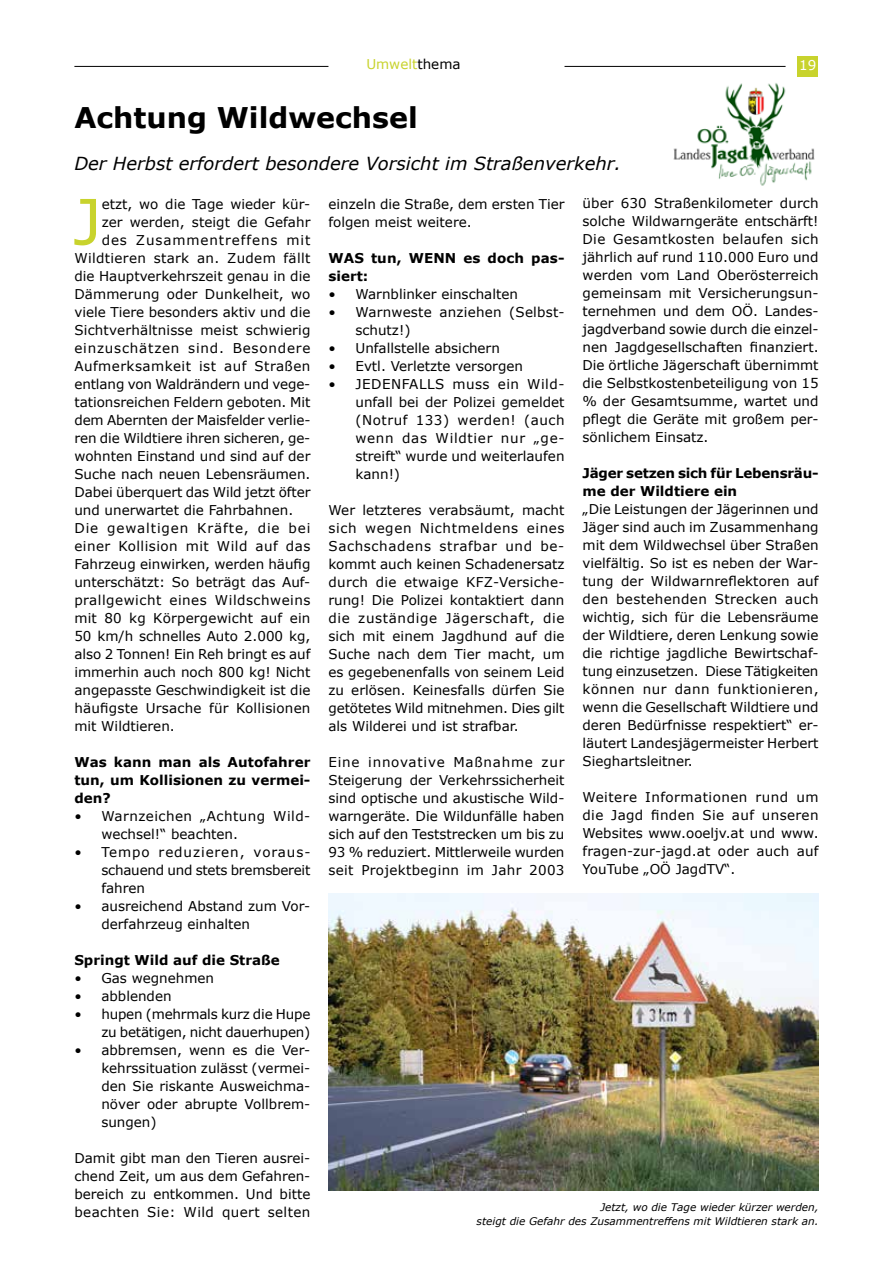
<style>
.page{position:relative;width:893px;height:1263px;background:#fff}
.page>*{position:absolute;margin:0;border:0;box-sizing:border-box;transform-origin:0 0}
.t1{font:63px "Verdana";color:#c8d32d}
.t2{font:700 28.5px "Verdana";color:#000}
.t3{font:italic 18px "Verdana";color:#000}
.t4{font:13.5px/18px "Verdana";color:#000;text-align:justify}
.t5{font:700 13.5px/18px "Verdana";color:#000}
.t6{font:13.5px/18px "Verdana";letter-spacing:.035em;color:#000}
.t7{font:13.5px "Verdana";letter-spacing:.065em;color:#000}
.t8{font:13.5px "Verdana";letter-spacing:.025em;color:#000}
.t9{font:13.5px "Verdana";letter-spacing:.06em;color:#000}
.t10{font:13.5px "Verdana";color:#c8d32d}
.t11{font:13.5px "Verdana";color:#fff}
.t12{font:italic 10.5px/13.5px "Verdana";color:#000;text-align:right}
.s1{color:#000}
</style>
<div class="page">
<hr style="left:74px;top:66px;width:254px;height:1px;background:#000">
<hr style="left:564px;top:66px;width:222px;height:1px;background:#000">
<div style="left:797px;top:56px;width:21px;height:21px;background:#c8d32d"></div>
<img style="left:328px;top:893px;width:491px;height:298px">
<img style="left:673px;top:83px;width:142px;height:103px">
<p class="t10" style="left:366px;top:55px;width:96px">Umwelt<span class="s1">thema</span></p>
<h2 class="t2" style="left:74px;top:98px;width:345px">Achtung Wildwechsel</h2>
<h3 class="t3" style="left:74px;top:151px;width:548px">Der Herbst erfordert besondere Vorsicht im Straßenverkehr.</h3>
<p class="t11" style="left:799px;top:56px;width:19px">19</p>
<h1 class="t1" style="left:73px;top:179px;width:30px">J</h1>
<p class="t4" style="left:102px;top:195px;width:210px">etzt, wo die Tage wieder kür-</p>
<p class="t4" style="left:102px;top:213px;width:210px">zer werden, steigt die Gefahr</p>
<p class="t7" style="left:102px;top:231px;width:210px">des Zusammentreffens mit</p>
<p class="t8" style="left:74px;top:249px;width:238px">Wildtieren stark an. Zudem fällt</p>
<p class="t4" style="left:74px;top:267px;width:238px">die Hauptverkehrszeit genau in die</p>
<p class="t4" style="left:74px;top:285px;width:238px">Dämmerung oder Dunkelheit, wo</p>
<p class="t4" style="left:74px;top:303px;width:238px">viele Tiere besonders aktiv und die</p>
<p class="t4" style="left:74px;top:321px;width:238px">Sichtverhältnisse meist schwierig</p>
<p class="t9" style="left:74px;top:339px;width:238px">einzuschätzen sind. Besondere</p>
<p class="t6" style="left:74px;top:357px;width:238px">Aufmerksamkeit ist auf Straßen</p>
<p class="t4" style="left:74px;top:375px;width:238px">entlang von Waldrändern und vege-</p>
<p class="t4" style="left:74px;top:393px;width:237px">tationsreichen Feldern geboten. Mit</p>
<p class="t4" style="left:74px;top:411px;width:238px">dem Abernten der Maisfelder verlie-</p>
<p class="t4" style="left:74px;top:429px;width:238px">ren die Wildtiere ihren sicheren, ge-</p>
<p class="t4" style="left:74px;top:447px;width:238px">wohnten Einstand und sind auf der</p>
<p class="t4" style="left:74px;top:465px;width:238px">Suche nach neuen Lebensräumen.</p>
<p class="t4" style="left:74px;top:483px;width:238px">Dabei überquert das Wild jetzt öfter</p>
<p class="t4" style="left:74px;top:501px;width:220px">und unerwartet die Fahrbahnen.</p>
<p class="t7" style="left:74px;top:518px;width:238px">Die gewaltigen Kräfte, die bei</p>
<p class="t6" style="left:74px;top:537px;width:238px">einer Kollision mit Wild auf das</p>
<p class="t4" style="left:74px;top:555px;width:238px">Fahrzeug einwirken, werden häufig</p>
<p class="t4" style="left:74px;top:573px;width:238px">unterschätzt: So beträgt das Auf-</p>
<p class="t6" style="left:74px;top:591px;width:238px">prallgewicht eines Wildschweins</p>
<p class="t4" style="left:74px;top:609px;width:238px">mit 80 kg Körpergewicht auf ein</p>
<p class="t4" style="left:74px;top:627px;width:238px">50 km/h schnelles Auto 2.000 kg,</p>
<p class="t4" style="left:74px;top:645px;width:238px">also 2 Tonnen! Ein Reh bringt es auf</p>
<p class="t4" style="left:74px;top:663px;width:238px">immerhin auch noch 800 kg! Nicht</p>
<p class="t4" style="left:74px;top:681px;width:238px">angepasste Geschwindigkeit ist die</p>
<p class="t4" style="left:74px;top:699px;width:238px">häufigste Ursache für Kollisionen</p>
<p class="t4" style="left:74px;top:717px;width:102px">mit Wildtieren.</p>
<p class="t5" style="left:74px;top:752px;width:238px;text-align:justify">Was kann man als Autofahrer tun, um Kollisionen zu vermei&shy;den?</p>
<p class="t6" style="left:101px;top:807px;width:211px;text-indent:-27px">• Warnzeichen „Achtung Wild&shy;wechsel!“ beachten.</p>
<p class="t4" style="left:101px;top:843px;width:211px;text-indent:-27px">• Tempo reduzieren, voraus&shy;schauend und stets bremsbereit fahren</p>
<p class="t4" style="left:101px;top:897px;width:211px;text-indent:-27px">• ausreichend Abstand zum Vor&shy;derfahrzeug einhalten</p>
<p class="t5" style="left:74px;top:950px;width:207px">Springt Wild auf die Straße</p>
<p class="t4" style="left:74px;top:969px;width:141px">• Gas wegnehmen</p>
<p class="t4" style="left:74px;top:987px;width:99px">• abblenden</p>
<p class="t4" style="left:74px;top:1005px;width:238px;text-align:right">• hupen (mehrmals kurz die Hupe zu betätigen, nicht dauerhupen)</p>
<p class="t4" style="left:101px;top:1041px;width:211px;text-indent:-27px">• abbremsen, wenn es die Ver&shy;kehrssituation zulässt (vermei&shy;den Sie riskante Ausweichma&shy;növer oder abrupte Vollbrem&shy;sungen)</p>
<p class="t4" style="left:74px;top:1149px;width:238px">Damit gibt man den Tieren ausrei&shy;chend Zeit, um aus dem Gefahren&shy;bereich zu entkommen. Und bitte beachten Sie: Wild quert selten</p>
<p class="t4" style="left:328px;top:194px;width:238px">einzeln die Straße, dem ersten Tier folgen meist weitere.</p>
<p class="t5" style="left:328px;top:248px;width:238px">WAS tun, WENN es doch pas&shy;siert:</p>
<p class="t4" style="left:328px;top:284px;width:191px">• Warnblinker einschalten</p>
<p class="t4" style="left:355px;top:302px;width:211px;text-indent:-27px">• Warnweste anziehen (Selbst&shy;schutz!)</p>
<p class="t4" style="left:328px;top:338px;width:173px">• Unfallstelle absichern</p>
<p class="t4" style="left:328px;top:356px;width:196px">• Evtl. Verletzte versorgen</p>
<p class="t4" style="left:355px;top:374px;width:211px;text-indent:-27px">• JEDENFALLS muss ein Wild&shy;unfall bei der Polizei gemeldet (Notruf 133) werden! (auch wenn das Wildtier nur „ge&shy;streift“ wurde und weiterlaufen kann!)</p>
<p class="t4" style="left:328px;top:500px;width:238px">Wer letzteres verabsäumt, macht sich wegen Nichtmeldens eines Sachschadens strafbar und be&shy;kommt auch keinen Schadenersatz durch die etwaige KFZ-Versiche&shy;rung! Die Polizei kontaktiert dann die zuständige Jägerschaft, die sich mit einem Jagdhund auf die Suche nach dem Tier macht, um es gegebenenfalls von seinem Leid zu erlösen. Keinesfalls dürfen Sie getötetes Wild mitnehmen. Dies gilt als Wilderei und ist strafbar.</p>
<p class="t4" style="left:328px;top:752px;width:238px">Eine innovative Maßnahme zur Steigerung der Verkehrssicherheit sind optische und akustische Wild&shy;warngeräte. Die Wildunfälle haben sich auf den Teststrecken um bis zu 93 % reduziert. Mittlerweile wurden seit Projektbeginn im Jahr 2003</p>
<p class="t4" style="left:582px;top:194px;width:238px">über 630 Straßenkilometer durch solche Wildwarngeräte entschärft!<br>Die Gesamtkosten belaufen sich jährlich auf rund 110.000 Euro und werden vom Land Oberösterreich gemeinsam mit Versicherungsun&shy;ternehmen und dem OÖ. Landes&shy;jagdverband sowie durch die einzel&shy;nen Jagdgesellschaften finanziert.<br>Die örtliche Jägerschaft übernimmt die Selbstkostenbeteiligung von 15 % der Gesamtsumme, wartet und pflegt die Geräte mit großem per&shy;sönlichem Einsatz.</p>
<p class="t5" style="left:582px;top:464px;width:238px">Jäger setzen sich für Lebensräu&shy;me der Wildtiere ein</p>
<p class="t4" style="left:582px;top:500px;width:238px">„Die Leistungen der Jägerinnen und Jäger sind auch im Zusammenhang mit dem Wildwechsel über Straßen vielfältig. So ist es neben der War&shy;tung der Wildwarnreflektoren auf den bestehenden Strecken auch wichtig, sich für die Lebensräume der Wildtiere, deren Lenkung sowie die richtige jagdliche Bewirtschaf&shy;tung einzusetzen. Diese Tätigkeiten können nur dann funktionieren, wenn die Gesellschaft Wildtiere und deren Bedürfnisse respektiert“ er&shy;läutert Landesjägermeister Herbert Sieghartsleitner.</p>
<p class="t4" style="left:582px;top:788px;width:238px">Weitere Informationen rund um die Jagd finden Sie auf unseren Websites www.ooeljv.at und www. fragen-zur-jagd.at oder auch auf YouTube „OÖ JagdTV“.</p>
<p class="t12" style="left:477px;top:1201px;width:343px">Jetzt, wo die Tage wieder kürzer werden,<br>steigt die Gefahr des Zusammentreffens mit Wildtieren stark an.</p>
</div>
